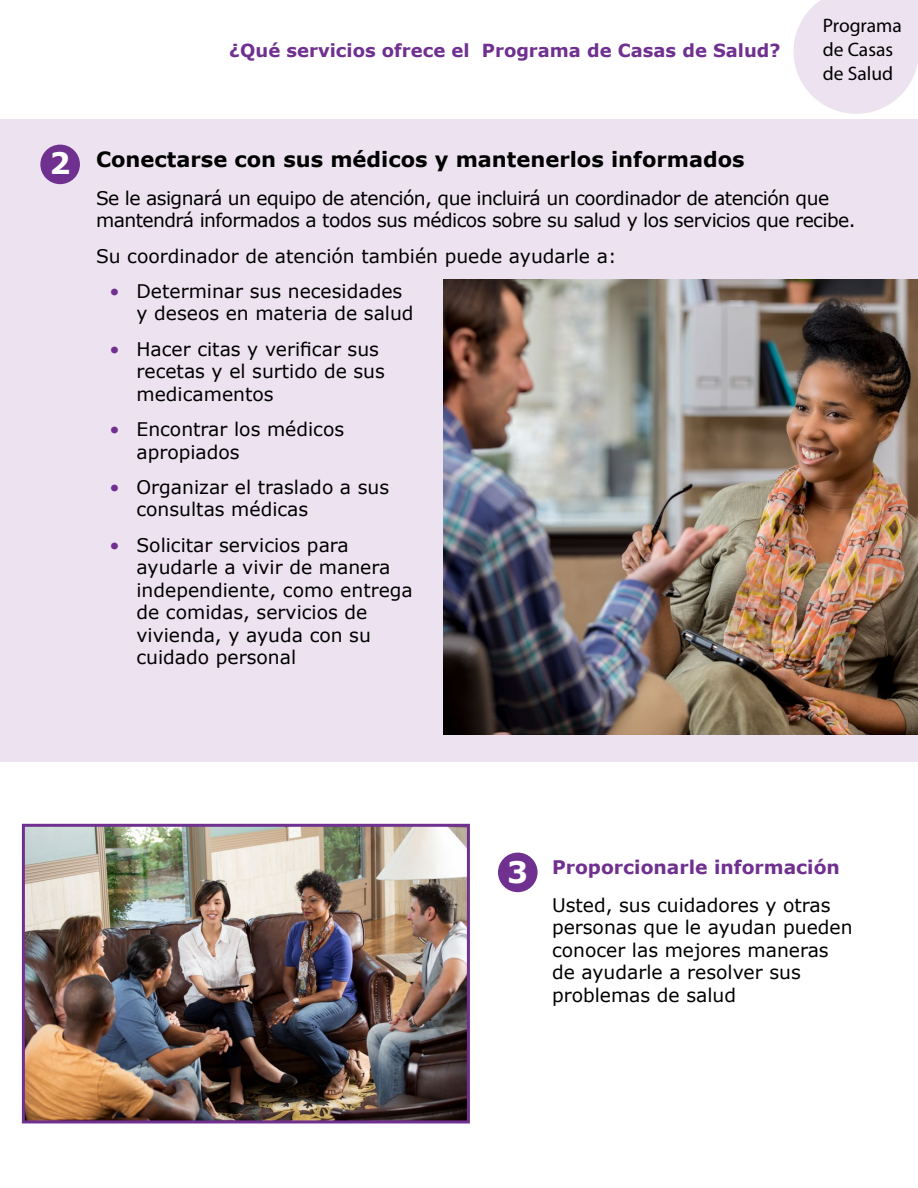
<style>
.page{position:relative;width:918px;height:1188px;background:#fff}
.page>*{position:absolute;margin:0;border:0;box-sizing:border-box;transform-origin:0 0}
.t1{font:700 29.7px "Verdana";color:#fff}
.t2{font:700 21px "Verdana";color:#000}
.t3{font:19.5px/24px "Myriad Pro";color:#000}
.t4{font:18.75px/22.5px "Verdana";color:#000}
.t5{font:18.75px/22.5px "Verdana";letter-spacing:-.03em;color:#000}
.t6{font:700 18.75px "Verdana";color:#6f3090}
.t7{font:700 18px "Verdana";color:#6f3090}
.s1{color:#6f3090}
</style>
<div class="page">
<div style="left:0;top:119px;width:918px;height:642px;background:#ede3f0"></div>
<svg style="left:793px;top:0;width:125px;height:114px"></svg>
<div style="left:40px;top:145px;width:40px;height:39px;background:#6f3090;border-radius:50%"></div>
<img style="left:443px;top:279px;width:475px;height:455px">
<img style="left:26px;top:828px;width:440px;height:291px">
<div style="left:22px;top:824px;width:448px;height:299px;border:3px solid #6f3090"></div>
<div style="left:498px;top:853px;width:40px;height:39px;background:#6f3090;border-radius:50%"></div>
<p class="t7" style="left:229px;top:38px;width:553px">¿Qué servicios ofrece el Programa de Casas de Salud?</p>
<p class="t3" style="left:823px;top:13px;width:81px">Programa de Casas de Salud</p>
<p class="t1" style="left:50px;top:142px;width:23px">2</p>
<p class="t2" style="left:96px;top:145px;width:650px">Conectarse con sus médicos y mantenerlos informados</p>
<p class="t5" style="left:96px;top:186px;width:761px">Se le asignará un equipo de atención, que incluirá un coordinador de atención que mantendrá informados a todos sus médicos sobre su salud y los servicios que recibe.</p>
<p class="t4" style="left:96px;top:244px;width:522px">Su coordinador de atención también puede ayudarle a:</p>
<p class="t4" style="left:136px;top:280px;width:279px;text-indent:-27px"><span class="s1">•</span> Determinar sus necesidades y deseos en materia de salud</p>
<p class="t4" style="left:136px;top:338px;width:250px;text-indent:-27px"><span class="s1">•</span> Hacer citas y verificar sus recetas y el surtido de sus medicamentos</p>
<p class="t4" style="left:136px;top:418px;width:209px;text-indent:-27px"><span class="s1">•</span> Encontrar los médicos apropiados</p>
<p class="t4" style="left:136px;top:476px;width:254px;text-indent:-27px"><span class="s1">•</span> Organizar el traslado a sus consultas médicas</p>
<p class="t4" style="left:136px;top:534px;width:278px;text-indent:-27px"><span class="s1">•</span> Solicitar servicios para ayudarle a vivir de manera independiente, como entrega de comidas, servicios de vivienda, y ayuda con su cuidado personal</p>
<p class="t1" style="left:507px;top:851px;width:23px">3</p>
<p class="t6" style="left:552px;top:854px;width:289px">Proporcionarle información</p>
<p class="t4" style="left:552px;top:894px;width:302px">Usted, sus cuidadores y otras personas que le ayudan pueden conocer las mejores maneras de ayudarle a resolver sus problemas de salud</p>
</div>
